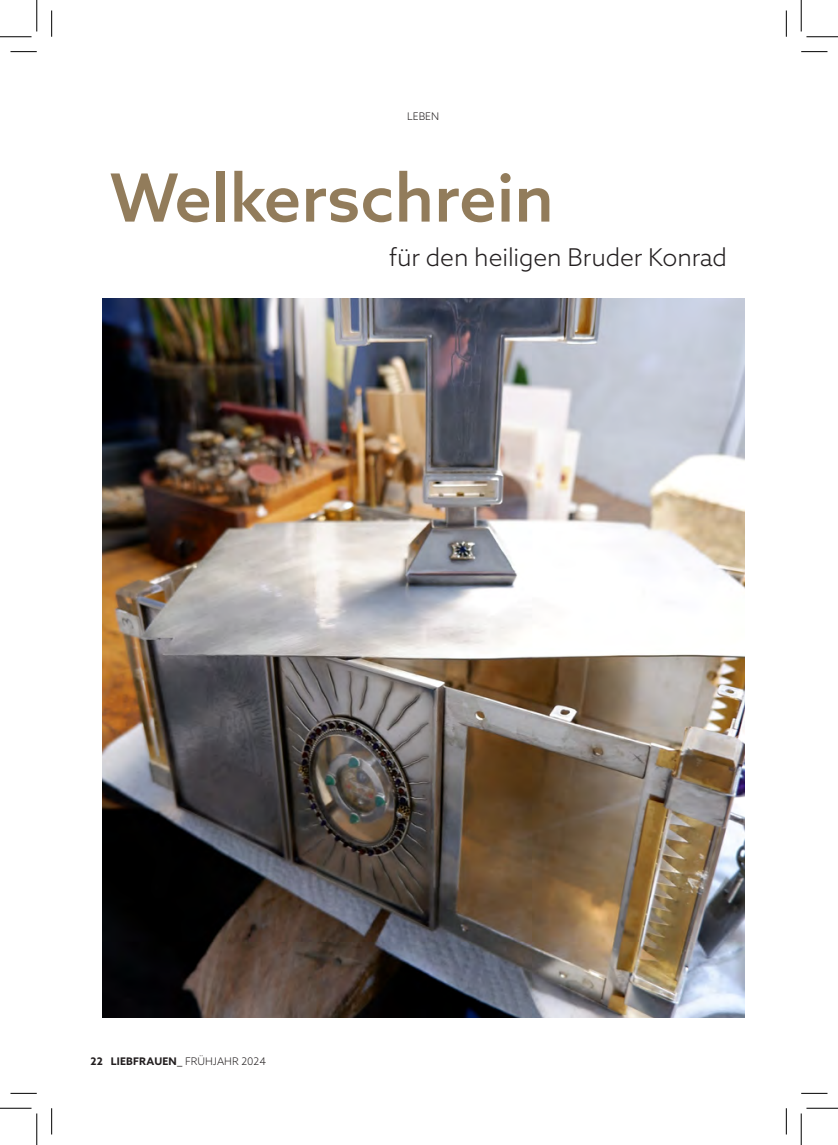
<style>
.page{position:relative;width:838px;height:1145px;background:#fff}
.page>*{position:absolute;margin:0;border:0;box-sizing:border-box;transform-origin:0 0}
.t1{font:500 66.5px "Azo Sans";color:#927c5b}
.t2{font:300 24.5px "Azo Sans";letter-spacing:-.005em;color:#231f20}
.t3{font:700 10.5px "Azo Sans";letter-spacing:.02em;color:#231f20}
.t4{font:300 10.5px "Azo Sans";color:#231f20}
.s1{font-weight:300}
</style>
<div class="page">
<img style="left:103px;top:298px;width:641px;height:720px">
<svg style="left:10px;top:51px;width:27px;height:1px"></svg>
<svg style="left:801px;top:51px;width:26px;height:1px"></svg>
<svg style="left:10px;top:1093px;width:27px;height:1px"></svg>
<svg style="left:801px;top:1093px;width:26px;height:1px"></svg>
<svg style="left:51px;top:10px;width:1px;height:27px"></svg>
<svg style="left:51px;top:1108px;width:1px;height:26px"></svg>
<svg style="left:786px;top:10px;width:1px;height:27px"></svg>
<svg style="left:786px;top:1108px;width:1px;height:26px"></svg>
<hr style="left:0;top:36px;width:32px;height:1px;background:#000">
<hr style="left:806px;top:36px;width:31px;height:1px;background:#000">
<hr style="left:0;top:1108px;width:32px;height:1px;background:#000">
<hr style="left:806px;top:1108px;width:31px;height:1px;background:#000">
<hr style="left:36px;top:0;width:1px;height:31px;background:#000">
<hr style="left:36px;top:1113px;width:1px;height:32px;background:#000">
<hr style="left:800px;top:0;width:1px;height:31px;background:#000">
<hr style="left:800px;top:1113px;width:1px;height:32px;background:#000">
<p class="t4" style="left:407px;top:109px;width:34px">LEBEN</p>
<h1 class="t1" style="left:110px;top:154px;width:445px">Welkerschrein</h1>
<p class="t2" style="left:389px;top:241px;width:339px">für den heiligen Bruder Konrad</p>
<p class="t3" style="left:91px;top:1054px;width:177px">22 LIEBFRAUEN_ <span class="s1">FRÜHJAHR 2024</span></p>
</div>
